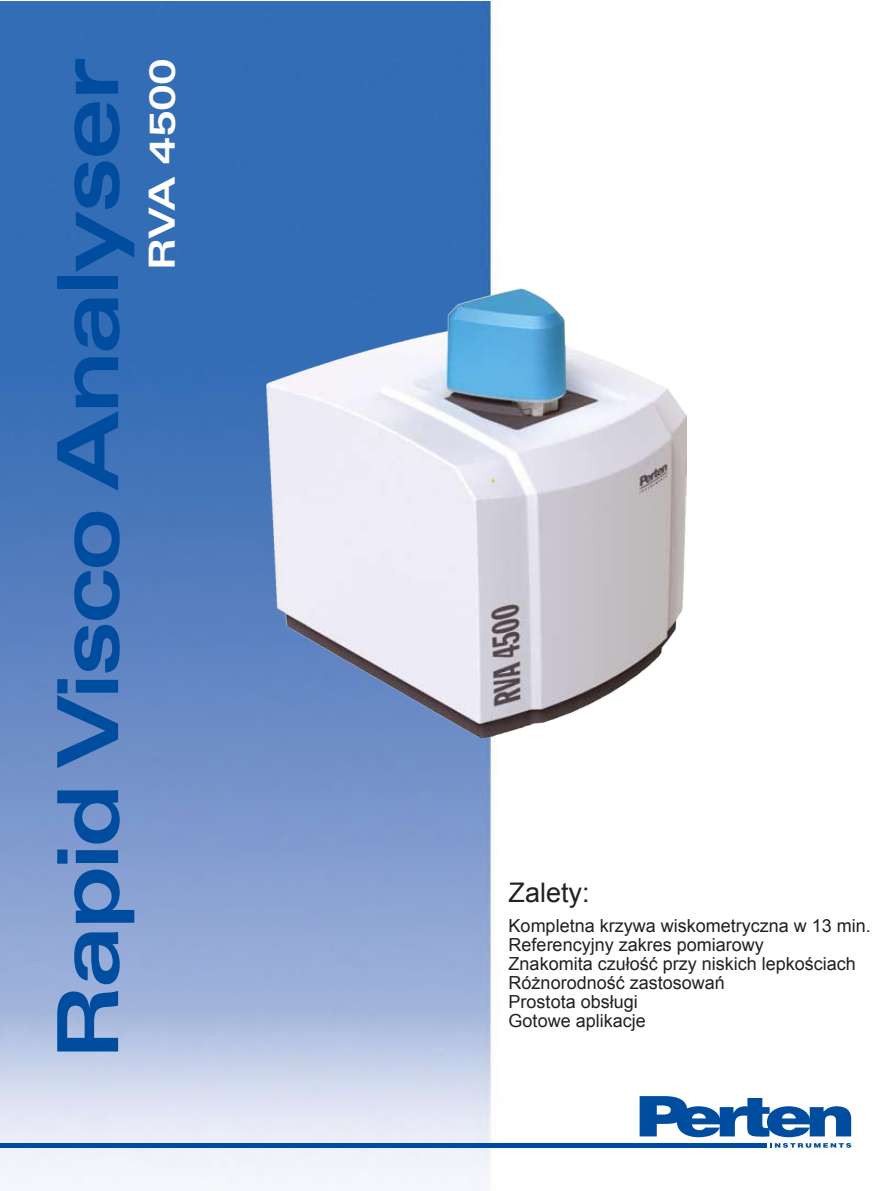
<style>
.page{position:relative;width:893px;height:1191px;background:#fff}
.page>*{position:absolute;margin:0;border:0;box-sizing:border-box;transform-origin:0 0}
.t1{font:700 expanded 84.3px "Univers";letter-spacing:-.035em;color:#004d9f}
.t2{font:700 expanded 36px "Univers";letter-spacing:-.01em;color:#fff}
.t3{font:27px "Arial";color:#241f1f}
.t4{font:18px/19px "Arial";color:#241f1f}
.s1{font-style:inherit}
</style>
<div class="page">
<img style="left:0;top:2px;width:852px;height:1189px">
<svg style="left:640px;top:1096px;width:211px;height:41px"></svg>
<svg style="left:770px;top:1143px;width:81px;height:4px"></svg>
<hr style="left:0;top:1143px;width:767px;height:4px;background:#004c9f">
<img style="left:266px;top:289px;width:420px;height:448px">
<h1 class="t1" style="left:40px;top:1059px;width:1004px;rotate:-90deg">Rapid Visco Analyser</h1>
<h2 class="t2" style="left:141px;top:269px;width:213px;rotate:-90deg">RVA 4500</h2>
<h3 class="t3" style="left:509px;top:874px;width:83px">Zalety:</h3>
<p class="t4" style="left:509px;top:916px;width:364px"><span class="s1">Kompletna krzywa wiskometryczna w</span> 13 min.<br>Referencyjny <span class="s1">zakres pomiarowy<br></span>Znakomita czułość przy niskich lepkościach<br>Różnorodność zastosowań<br>Prostota obsługi<br>Gotowe aplikacje</p>
</div>
